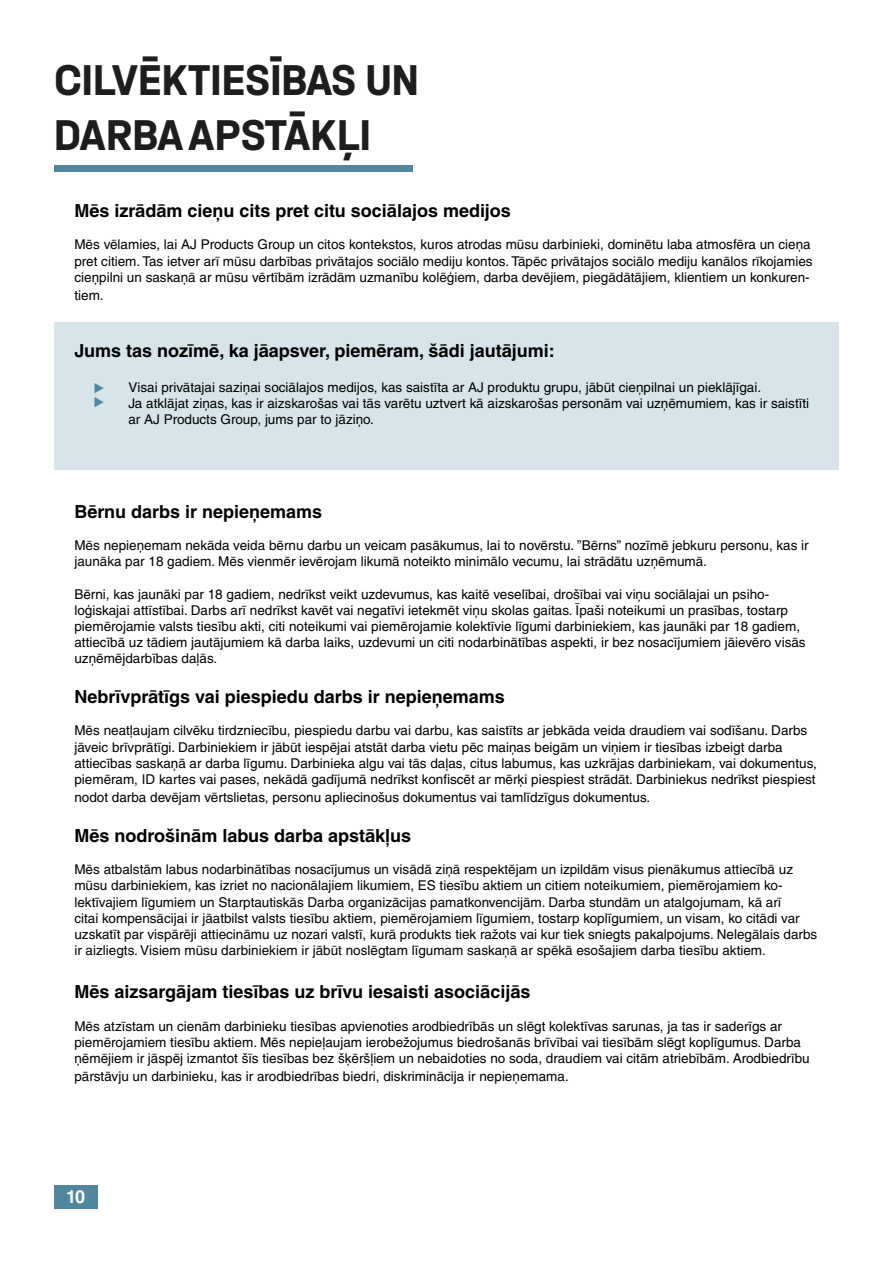
<style>
.page{position:relative;width:893px;height:1263px;background:#fff}
.page>*{position:absolute;margin:0;border:0;box-sizing:border-box;transform-origin:0 0}
.t1{font:700 45.45px/54.6px "Halvar AJP Mittel";color:#1d1d1d}
.t2{font:700 18px "Helvetica AJ";color:#000}
.t3{font:700 18px "Helvetica AJ";color:#fff}
.t4{font:700 14.85px/14.5px "Halvar AJP Mittel";color:#50879e}
.t5{font:13.5px/16.2px "Helvetica AJ";color:#000}
</style>
<div class="page">
<div style="left:54px;top:1185px;width:43px;height:24px;background:#50879e"></div>
<div style="left:54px;top:322px;width:785px;height:147px;background:#d7e5ea"></div>
<div style="left:54px;top:165px;width:358px;height:6px;background:#50879e"></div>
<h1 class="t1" style="left:54px;top:52px;width:367px">CILVĒKTIESĪBAS UN<br>DARBA APSTĀKĻI</h1>
<h2 class="t2" style="left:74px;top:200px;width:438px">Mēs izrādām cieņu cits pret citu sociālajos medijos</h2>
<p class="t5" style="left:74px;top:237px;width:740px">Mēs vēlamies, lai AJ Products Group un citos kontekstos, kuros atrodas mūsu darbinieki, dominētu laba atmosfēra un cieņa pret citiem. Tas ietver arī mūsu darbības privātajos sociālo mediju kontos. Tāpēc privātajos sociālo mediju kanālos rīkojamies cieņpilni un saskaņā ar mūsu vērtībām izrādām uzmanību kolēģiem, darba devējiem, piegādātājiem, klientiem un konkuren-</p>
<p class="t5" style="left:74px;top:287px;width:31px">tiem.</p>
<h2 class="t2" style="left:74px;top:340px;width:482px">Jums tas nozīmē, ka jāapsver, piemēram, šādi jautājumi:</h2>
<p class="t5" style="left:128px;top:379px;width:682px">Visai privātajai saziņai sociālajos medijos, kas saistīta ar AJ produktu grupu, jābūt cieņpilnai un pieklājīgai.<br>Ja atklājat ziņas, kas ir aizskarošas vai tās varētu uztvert kā aizskarošas personām vai uzņēmumiem, kas ir saistīti ar AJ Products Group, jums par to jāziņo.</p>
<p class="t4" style="left:92px;top:380px;width:15px">▶ ▶</p>
<h2 class="t2" style="left:74px;top:500px;width:249px">Bērnu darbs ir nepieņemams</h2>
<p class="t5" style="left:74px;top:537px;width:736px">Mēs nepieņemam nekāda veida bērnu darbu un veicam pasākumus, lai to novērstu. ”Bērns” nozīmē jebkuru personu, kas ir jaunāka par 18 gadiem. Mēs vienmēr ievērojam likumā noteikto minimālo vecumu, lai strādātu uzņēmumā.</p>
<p class="t5" style="left:74px;top:586px;width:733px">Bērni, kas jaunāki par 18 gadiem, nedrīkst veikt uzdevumus, kas kaitē veselībai, drošībai vai viņu sociālajai un psiho&shy;loģiskajai attīstībai. Darbs arī nedrīkst kavēt vai negatīvi ietekmēt viņu skolas gaitas. Īpaši noteikumi un prasības, tostarp piemērojamie valsts tiesību akti, citi noteikumi vai piemērojamie kolektīvie līgumi darbiniekiem, kas jaunāki par 18 gadiem, attiecībā uz tādiem jautājumiem kā darba laiks, uzdevumi un citi nodarbinātības aspekti, ir bez nosacījumiem jāievēro visās uzņēmējdarbības daļās.</p>
<h2 class="t2" style="left:74px;top:686px;width:432px">Nebrīvprātīgs vai piespiedu darbs ir nepieņemams</h2>
<p class="t5" style="left:74px;top:723px;width:744px">Mēs neatļaujam cilvēku tirdzniecību, piespiedu darbu vai darbu, kas saistīts ar jebkāda veida draudiem vai sodīšanu. Darbs jāveic brīvprātīgi. Darbiniekiem ir jābūt iespējai atstāt darba vietu pēc maiņas beigām un viņiem ir tiesības izbeigt darba attiecības saskaņā ar darba līgumu. Darbinieka algu vai tās daļas, citus labumus, kas uzkrājas darbiniekam, vai dokumentus, piemēram, ID kartes vai pases, nekādā gadījumā nedrīkst konfiscēt ar mērķi piespiest strādāt. Darbiniekus nedrīkst piespiest</p>
<p class="t5" style="left:74px;top:789px;width:577px">nodot darba devējam vērtslietas, personu apliecinošus dokumentus vai tamlīdzīgus dokumentus.</p>
<h2 class="t2" style="left:74px;top:824px;width:338px">Mēs nodrošinām labus darba apstākļus</h2>
<p class="t5" style="left:74px;top:861px;width:744px">Mēs atbalstām labus nodarbinātības nosacījumus un visādā ziņā respektējam un izpildām visus pienākumus attiecībā uz mūsu darbiniekiem, kas izriet no nacionālajiem likumiem, ES tiesību aktiem un citiem noteikumiem, piemērojamiem ko&shy;lektīvajiem līgumiem un Starptautiskās Darba organizācijas pamatkonvencijām. Darba stundām un atalgojumam, kā arī<br>citai kompensācijai ir jāatbilst valsts tiesību aktiem, piemērojamiem līgumiem, tostarp koplīgumiem, un visam, ko citādi var uzskatīt par vispārēji attiecināmu uz nozari valstī, kurā produkts tiek ražots vai kur tiek sniegts pakalpojums. Nelegālais darbs ir aizliegts. Visiem mūsu darbiniekiem ir jābūt noslēgtam līgumam saskaņā ar spēkā esošajiem darba tiesību aktiem.</p>
<h2 class="t2" style="left:74px;top:981px;width:458px">Mēs aizsargājam tiesības uz brīvu iesaisti asociācijās</h2>
<p class="t5" style="left:74px;top:1018px;width:737px">Mēs atzīstam un cienām darbinieku tiesības apvienoties arodbiedrībās un slēgt kolektīvas sarunas, ja tas ir saderīgs ar piemērojamiem tiesību aktiem. Mēs nepieļaujam ierobežojumus biedrošanās brīvībai vai tiesībām slēgt koplīgumus. Darba ņēmējiem ir jāspēj izmantot šīs tiesības bez šķēršļiem un nebaidoties no soda, draudiem vai citām atriebībām. Arodbiedrību</p>
<p class="t5" style="left:74px;top:1068px;width:496px">pārstāvju un darbinieku, kas ir arodbiedrības biedri, diskriminācija ir nepieņemama.</p>
<h2 class="t3" style="left:66px;top:1186px;width:21px">10</h2>
</div>
